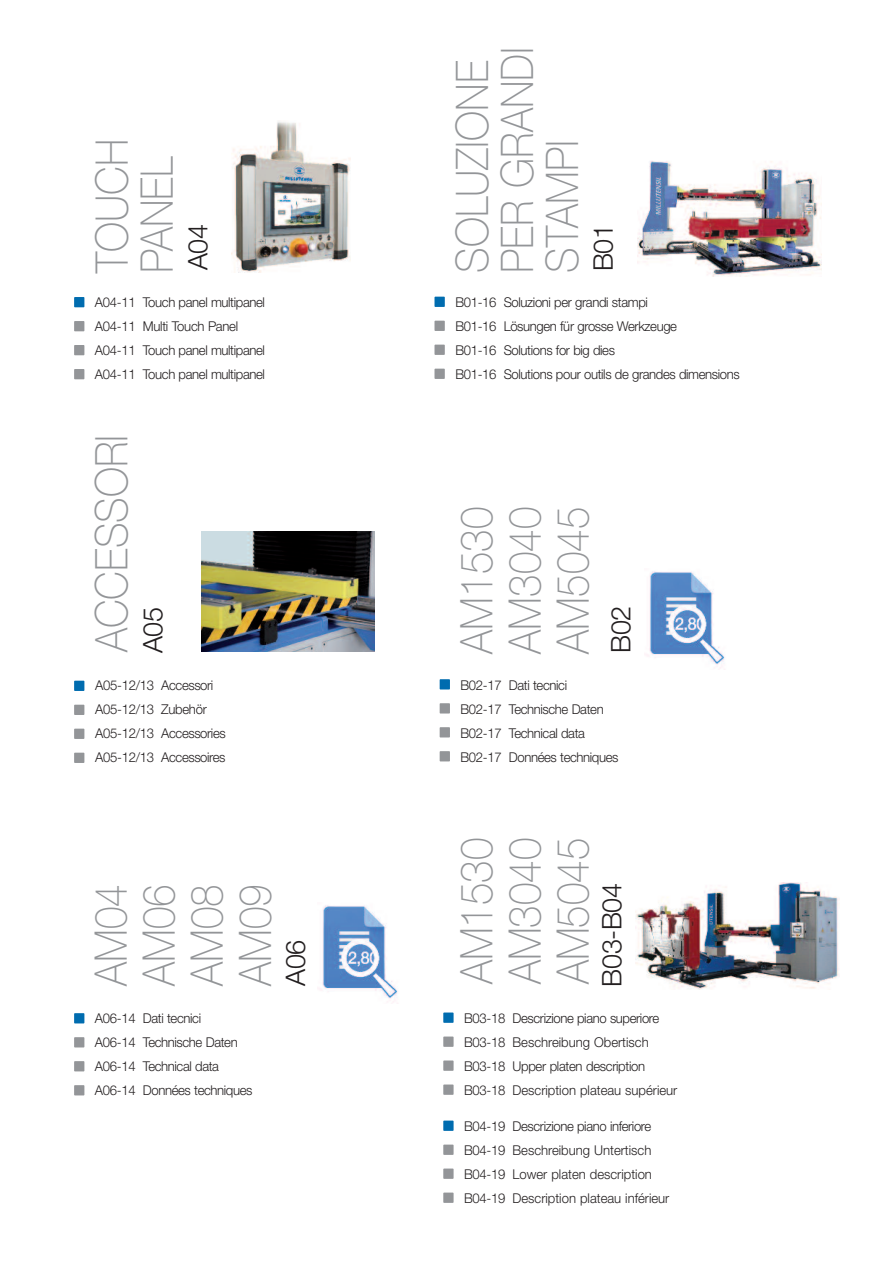
<style>
.page{position:relative;width:893px;height:1263px;background:#fff}
.page>*{position:absolute;margin:0;border:0;box-sizing:border-box;transform-origin:0 0}
.t1{font:100 45px/48.2px "Helvetica Neue LT";color:#939598;text-align:justify;scale:.9 1}
.t2{font:300 27px "Helvetica Neue LT";letter-spacing:-.015em;color:#231f20}
.t3{font:300 13.5px/24px "Helvetica Neue CE";letter-spacing:-.03em;color:#231f20}
.t4{font:300 13.5px/24px "Helvetica Neue CE";color:#231f20}
</style>
<div class="page">
<div style="left:74px;top:297px;width:10px;height:10px;background:#006caf"></div>
<div style="left:74px;top:321px;width:10px;height:10px;background:#939598"></div>
<div style="left:74px;top:345px;width:10px;height:10px;background:#939598"></div>
<div style="left:74px;top:369px;width:10px;height:10px;background:#939598"></div>
<div style="left:74px;top:681px;width:10px;height:10px;background:#006caf"></div>
<div style="left:74px;top:705px;width:10px;height:10px;background:#939598"></div>
<div style="left:74px;top:729px;width:10px;height:10px;background:#939598"></div>
<div style="left:74px;top:753px;width:10px;height:10px;background:#939598"></div>
<div style="left:74px;top:1013px;width:10px;height:10px;background:#006caf"></div>
<div style="left:74px;top:1037px;width:10px;height:10px;background:#939598"></div>
<div style="left:74px;top:1061px;width:10px;height:10px;background:#939598"></div>
<div style="left:74px;top:1085px;width:10px;height:10px;background:#939598"></div>
<div style="left:440px;top:679px;width:10px;height:10px;background:#006caf"></div>
<div style="left:440px;top:703px;width:10px;height:10px;background:#939598"></div>
<div style="left:440px;top:727px;width:10px;height:10px;background:#939598"></div>
<div style="left:440px;top:751px;width:10px;height:10px;background:#939598"></div>
<img style="left:202px;top:532px;width:173px;height:120px">
<div style="left:434px;top:297px;width:11px;height:10px;background:#006caf"></div>
<div style="left:434px;top:321px;width:11px;height:10px;background:#939598"></div>
<div style="left:434px;top:345px;width:11px;height:10px;background:#939598"></div>
<div style="left:434px;top:369px;width:11px;height:10px;background:#939598"></div>
<div style="left:443px;top:1012px;width:11px;height:11px;background:#006caf"></div>
<div style="left:443px;top:1036px;width:11px;height:11px;background:#939598"></div>
<div style="left:443px;top:1060px;width:11px;height:11px;background:#939598"></div>
<div style="left:443px;top:1084px;width:11px;height:11px;background:#939598"></div>
<div style="left:443px;top:1120px;width:11px;height:11px;background:#006caf"></div>
<div style="left:443px;top:1144px;width:11px;height:11px;background:#939598"></div>
<div style="left:443px;top:1168px;width:11px;height:11px;background:#939598"></div>
<div style="left:443px;top:1192px;width:11px;height:11px;background:#939598"></div>
<img style="left:318px;top:905px;width:80px;height:97px">
<img style="left:645px;top:571px;width:80px;height:97px">
<img style="left:231px;top:121px;width:119px;height:152px">
<img style="left:636px;top:882px;width:203px;height:107px">
<img style="left:638px;top:161px;width:183px;height:115px">
<h1 class="t1" style="left:93px;top:273px;width:150px;line-height:45px;rotate:-90deg">TOUCH<br>PANEL</h1>
<h2 class="t2" style="left:188px;top:270px;width:48px;rotate:-90deg">A04</h2>
<p class="t3" style="left:95px;top:292px;width:172px">A04-11 Touch panel multipanel<br>A04-11 Multi Touch Panel<br>A04-11 Touch panel multipanel<br>A04-11 Touch panel multipanel</p>
<h1 class="t1" style="left:91px;top:652px;width:243px;rotate:-90deg">ACCESSORI</h1>
<h2 class="t2" style="left:143px;top:653px;width:48px;rotate:-90deg">A05</h2>
<p class="t3" style="left:95px;top:675px;width:132px">A05-12/13 Accessori<br>A05-12/13 Zubehör<br>A05-12/13 Accessories<br>A05-12/13 Accessoires</p>
<h1 class="t1" style="left:91px;top:986px;width:115px;rotate:-90deg">AM04<br>AM06<br>AM08<br>AM09</h1>
<p class="t3" style="left:95px;top:1007px;width:159px">A06-14 Dati tecnici<br>A06-14 Technische Daten<br>A06-14 Technical data<br>A06-14 Données techniques</p>
<h2 class="t2" style="left:286px;top:986px;width:48px;rotate:-90deg">A06</h2>
<h1 class="t1" style="left:454px;top:273px;width:252px;line-height:45px;text-align:left;rotate:-90deg">SOLUZIONE<br>PER GRANDI<br>STAMPI</h1>
<h2 class="t2" style="left:593px;top:271px;width:49px;rotate:-90deg">B01</h2>
<p class="t3" style="left:455px;top:291px;width:286px">B01-16 Soluzioni per grandi stampi<br>B01-16 Lösungen für grosse Werkzeuge<br>B01-16 Solutions for big dies<br>B01-16 Solutions pour outils de grandes dimensions</p>
<h1 class="t1" style="left:457px;top:654px;width:165px;rotate:-90deg">AM1530<br>AM3040<br>AM5045</h1>
<h2 class="t2" style="left:611px;top:653px;width:49px;rotate:-90deg">B02</h2>
<p class="t3" style="left:460px;top:674px;width:160px">B02-17 Dati tecnici<br>B02-17 Technische Daten<br>B02-17 Technical data<br>B02-17 Données techniques</p>
<h1 class="t1" style="left:457px;top:984px;width:165px;rotate:-90deg">AM1530<br>AM3040<br>AM5045</h1>
<h2 class="t2" style="left:602px;top:986px;width:105px;rotate:-90deg">B03-B04</h2>
<p class="t3" style="left:464px;top:1007px;width:215px">B03-18 Descrizione piano superiore B03-18 Beschreibung Obertisch B03-18 Upper platen description B03-18 Description plateau supérieur</p>
<p class="t4" style="left:464px;top:1115px;width:207px">B04-19 Descrizione piano inferiore B04-19 Beschreibung Untertisch B04-19 Lower platen description B04-19 Description plateau inférieur</p>
</div>
